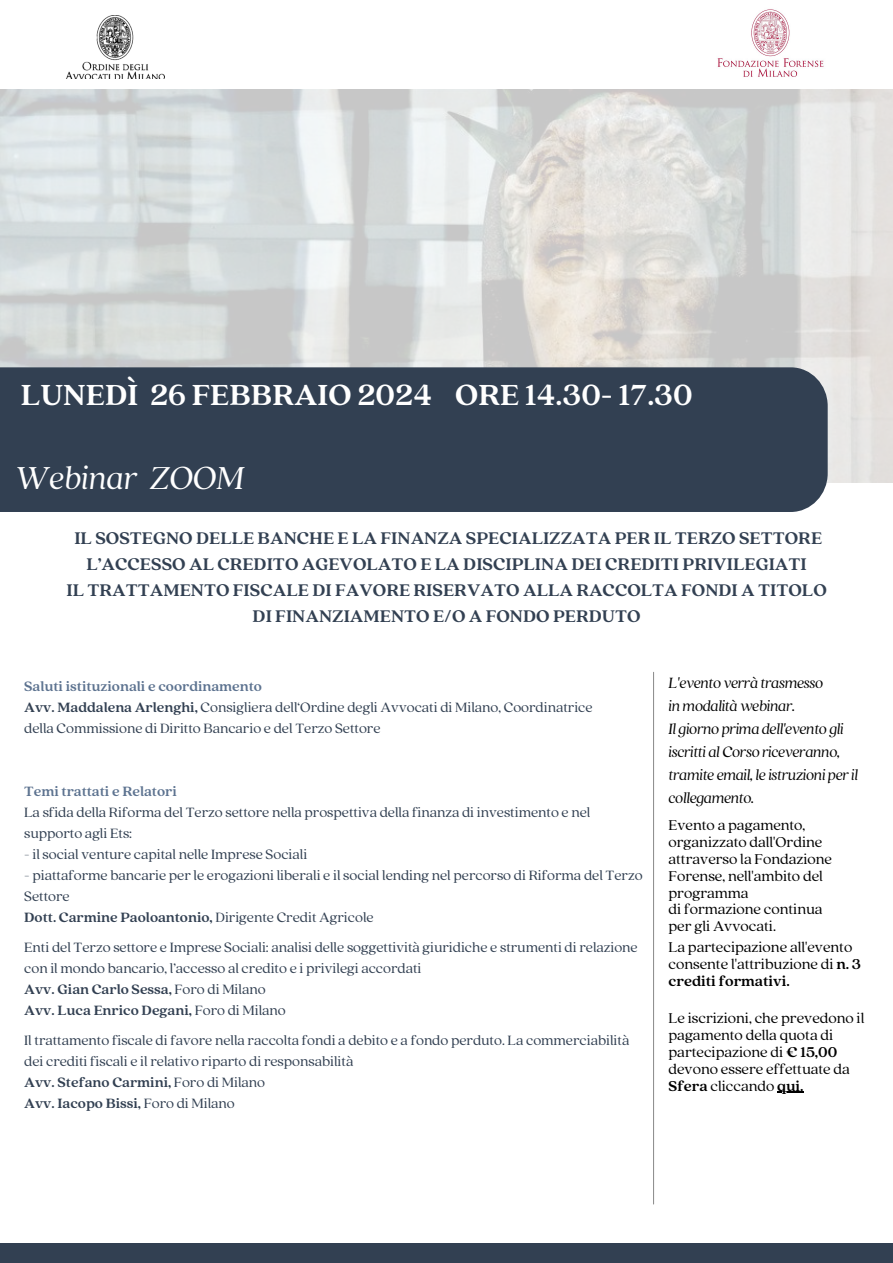
<style>
.page{position:relative;width:893px;height:1263px;background:#fff}
.page>*{position:absolute;margin:0;border:0;box-sizing:border-box;transform-origin:0 0}
.t1{font:italic 35.25px "Quincy CF";color:#fff}
.t2{font:700 32.25px "Quincy CF";color:#fff}
.t3{font:700 18.75px/25.9px "Quincy CF";color:#324052;text-align:center}
.t4{font:italic 16.5px/23.1px "Quincy CF";letter-spacing:-.015em;color:#000}
.t5{font:15.75px/16.8px "Quincy CF";color:#000}
.t6{font:15px/21px "Quincy CF";color:#324052}
.t7{font:700 15px "Quincy CF";color:#324052}
.t8{font:700 15px "Quincy CF";color:#5d7390}
.s1{font-weight:700}
.s2{font-weight:400}
</style>
<div class="page">
<img style="left:717px;top:9px;width:107px;height:68px">
<img style="left:0;top:89px;width:893px;height:393px">
<img style="left:66px;top:15px;width:98px;height:64px">
<div style="left:0;top:367px;width:827px;height:145px;background:#324052"></div>
<hr style="left:653px;top:672px;width:1px;height:532px;background:#888">
<div style="left:0;top:1243px;width:893px;height:20px;background:#324052"></div>
<hr style="left:777px;top:1091px;width:26px;height:2px;background:#000">
<p class="t2" style="left:21px;top:374px;width:673px">LUNEDÌ 26 FEBBRAIO 2024 ORE 14.30- 17.30</p>
<p class="t1" style="left:15px;top:455px;width:231px">Webinar ZOOM</p>
<p class="t3" style="left:74px;top:524px;width:749px">IL SOSTEGNO DELLE BANCHE E LA FINANZA SPECIALIZZATA PER IL TERZO SETTORE<br>L’ACCESSO AL CREDITO AGEVOLATO E LA DISCIPLINA DEI CREDITI PRIVILEGIATI</p>
<p class="t3" style="left:66px;top:576px;width:762px">IL TRATTAMENTO FISCALE DI FAVORE RISERVATO ALLA RACCOLTA FONDI A TITOLO</p>
<p class="t3" style="left:253px;top:602px;width:389px">DI FINANZIAMENTO E/O A FONDO PERDUTO</p>
<p class="t8" style="left:24px;top:676px;width:239px">Saluti istituzionali e coordinamento</p>
<p class="t6" style="left:24px;top:696px;width:570px"><span class="s1">Avv. Maddalena Arlenghi,</span> Consigliera dell‘Ordine degli Avvocati di Milano, Coordinatrice</p>
<p class="t6" style="left:24px;top:717px;width:358px">della Commissione di Diritto Bancario e del Terzo Settore</p>
<p class="t8" style="left:24px;top:781px;width:154px">Temi trattati e Relatori</p>
<p class="t6" style="left:24px;top:801px;width:568px">La sfida della Riforma del Terzo settore nella prospettiva della finanza di investimento e nel</p>
<p class="t6" style="left:24px;top:822px;width:109px">supporto agli Ets:</p>
<p class="t6" style="left:24px;top:843px;width:284px">- il social venture capital nelle Imprese Sociali</p>
<p class="t6" style="left:24px;top:864px;width:620px">- piattaforme bancarie per le erogazioni liberali e il social lending nel percorso di Riforma del Terzo<br>Settore</p>
<p class="t7" style="left:24px;top:907px;width:351px">Dott. Carmine Paoloantonio, <span class="s2">Dirigente Credit Agricole</span></p>
<p class="t6" style="left:24px;top:936px;width:615px">Enti del Terzo settore e Imprese Sociali: analisi delle soggettività giuridiche e strumenti di relazione con il mondo bancario, l’accesso al credito e i privilegi accordati</p>
<p class="t7" style="left:24px;top:979px;width:243px">Avv. Gian Carlo Sessa, <span class="s2">Foro di Milano</span></p>
<p class="t7" style="left:24px;top:1000px;width:263px">Avv. Luca Enrico Degani, <span class="s2">Foro di Milano</span></p>
<p class="t6" style="left:24px;top:1029px;width:606px">Il trattamento fiscale di favore nella raccolta fondi a debito e a fondo perduto. La commerciabilità</p>
<p class="t6" style="left:24px;top:1050px;width:331px">dei crediti fiscali e il relativo riparto di responsabilità</p>
<p class="t7" style="left:24px;top:1073px;width:242px">Avv. Stefano Carmini, <span class="s2">Foro di Milano</span></p>
<p class="t7" style="left:24px;top:1094px;width:212px">Avv. Iacopo Bissi, <span class="s2">Foro di Milano</span></p>
<p class="t4" style="left:668px;top:670px;width:156px">L'evento verrà trasmesso</p>
<p class="t4" style="left:668px;top:693px;width:128px">in modalità webinar.</p>
<p class="t4" style="left:668px;top:716px;width:191px">Il giorno prima dell'evento gli iscritti al Corso riceveranno, tramite email, le istruzioni per il collegamento.</p>
<p class="t5" style="left:668px;top:816px;width:165px">Evento a pagamento, organizzato dall'Ordine attraverso la Fondazione<br>Forense, nell'ambito del programma</p>
<p class="t5" style="left:668px;top:900px;width:156px">di formazione continua</p>
<p class="t5" style="left:668px;top:917px;width:109px">per gli Avvocati.</p>
<p class="t5" style="left:668px;top:938px;width:194px">La partecipazione all'evento consente l'attribuzione di <span class="s1">n. 3 crediti formativi.</span></p>
<p class="t5" style="left:668px;top:1009px;width:197px">Le iscrizioni, che prevedono il pagamento della quota di partecipazione di <span class="s1">€ 15,00 </span>devono essere effettuate da<br><span class="s1">Sfera</span> cliccando <span class="s1">qui.</span></p>
</div>
